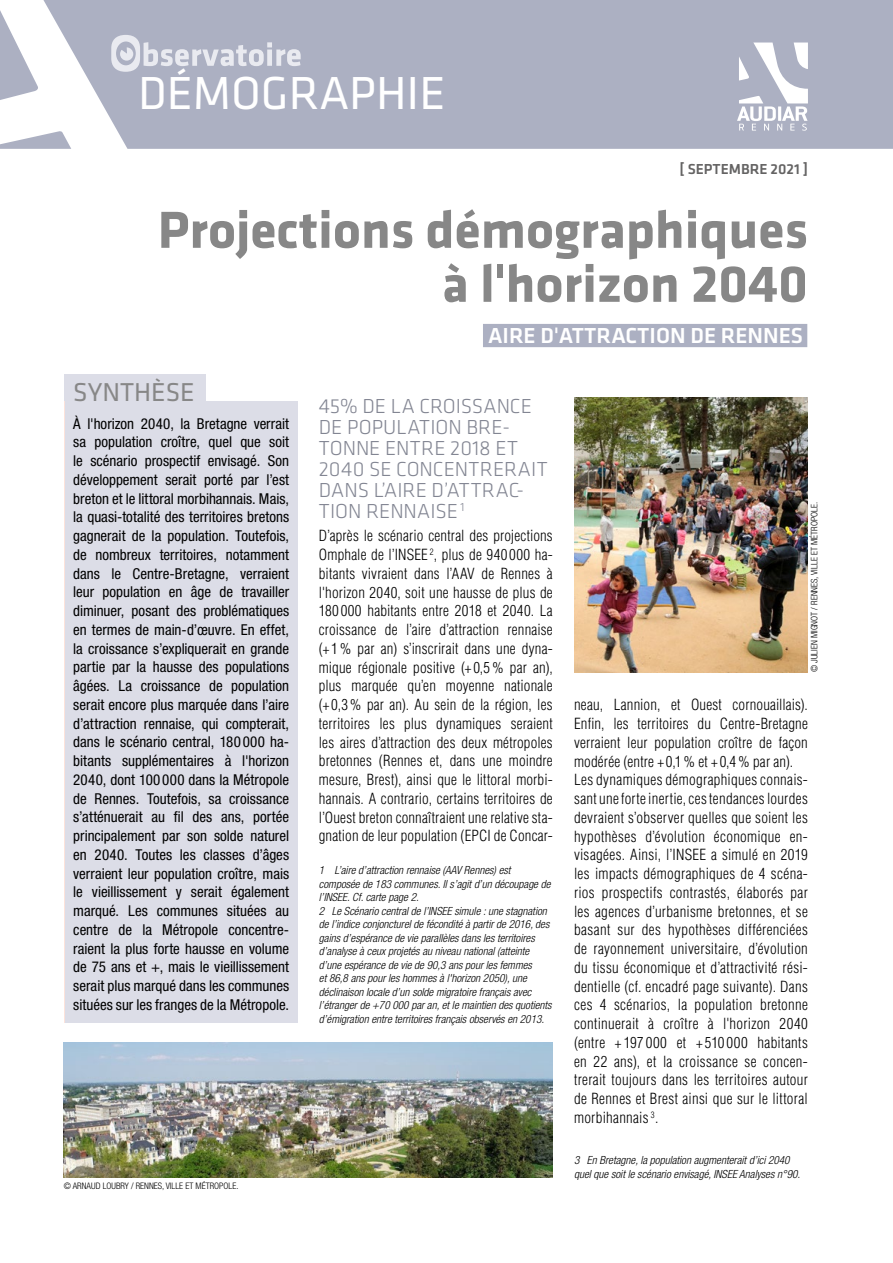
<style>
.page{position:relative;width:893px;height:1263px;background:#fff}
.page>*{position:absolute;margin:0;border:0;box-sizing:border-box;transform-origin:0 0}
.t1{font:700 54px/54px "Klavika";color:#878787;text-align:right}
.t2{font:48px "Klavika";color:#fff}
.t3{font:26.85px "Klavika";color:#878787}
.t4{font:500 22.5px "Klavika";color:#fff}
.t5{font:300 21px/21px "Klavika";color:#828592}
.t6{font:300 condensed 15px/18.8px "Helvetica LT Std";letter-spacing:.02em;color:#000;text-align:justify}
.t7{font:condensed 15px/18.8px "Helvetica Neue LT Std";color:#000;text-align:justify}
.t8{font:500 15px "Klavika";color:#646363}
.t9{font:italic 300 condensed 11.25px/13.5px "Helvetica Neue LT Std";color:#000}
.t10{font:300 condensed 9px "Helvetica Neue LT Std";color:#000}
</style>
<div class="page">
<div style="left:43px;top:0;width:850px;height:149px;background:#acb0c2"></div>
<svg style="left:0;top:10px;width:38px;height:90px"></svg>
<svg style="left:0;top:131px;width:71px;height:18px"></svg>
<svg style="left:737px;top:43px;width:71px;height:88px"></svg>
<div style="left:483px;top:324px;width:324px;height:23px;background:#acb0c2"></div>
<div style="left:64px;top:374px;width:142px;height:27px;background:#dcdde7"></div>
<div style="left:65px;top:401px;width:233px;height:622px;background:#dcdde7"></div>
<img style="left:64px;top:1043px;width:489px;height:135px">
<img style="left:574px;top:398px;width:234px;height:274px">
<svg style="left:111px;top:35px;width:190px;height:37px;background:#bfc2d0"></svg>
<h2 class="t2" style="left:138px;top:67px;width:309px">DÉMOGRAPHIE</h2>
<p class="t8" style="left:680px;top:161px;width:130px">[ SEPTEMBRE 2021 ]</p>
<h1 class="t1" style="left:158px;top:204px;width:652px">Projections démographiques à l'horizon 2040</h1>
<h3 class="t3" style="left:73px;top:378px;width:123px">SYNTHÈSE</h3>
<p class="t7" style="left:73px;top:414px;width:217px">À l'horizon 2040, la Bretagne verrait sa population croître, quel que soit le scénario prospectif envisagé. Son développement serait porté par l’est breton et le littoral morbihannais. Mais, la quasi-totalité des territoires bretons gagnerait de la population. Toutefois, de nombreux territoires, notamment dans le Centre-Bretagne, verraient leur population en âge de travailler diminuer, posant des problématiques en termes de main-d’œuvre. En effet, la croissance s’expliquerait en grande partie par la hausse des populations âgées. La croissance de population serait encore plus marquée dans l’aire d’attraction rennaise, qui compterait, dans le scénario central, 180 000 ha&shy;bitants supplémentaires à l'horizon 2040, dont 100 000 dans la Métropole de Rennes. Toutefois, sa croissance s’atténuerait au fil des ans, portée principalement par son solde naturel en 2040. Toutes les classes d’âges verraient leur population croître, mais le vieillissement y serait également marqué. Les communes situées au centre de la Métropole concentre&shy;raient la plus forte hausse en volume de 75 ans et +, mais le vieillissement serait plus marqué dans les communes situées sur les franges de la Métropole.</p>
<p class="t10" style="left:64px;top:1180px;width:176px">© ARNAUD LOUBRY / RENNES, VILLE ET MÉTROPOLE.</p>
<h3 class="t4" style="left:488px;top:323px;width:316px">AIRE D'ATTRACTION DE RENNES</h3>
<h3 class="t5" style="left:319px;top:396px;width:230px">45% DE LA CROISSANCE<br>DE POPULATION BRE-<br>TONNE ENTRE 2018 ET<br>2040 SE CONCENTRERAIT<br>DANS L’AIRE D’ATTRAC-<br>TION RENNAISE <sup>1</sup></h3>
<p class="t6" style="left:319px;top:526px;width:235px">D’après le scénario central des projections Omphale de l’INSEE <sup>2</sup>, plus de 940 000 ha&shy;bitants vivraient dans l’AAV de Rennes à l'horizon 2040, soit une hausse de plus de 180000 habitants entre 2018 et 2040. La croissance de l’aire d’attraction rennaise (+ 1% par an) s’inscrirait dans une dyna&shy;mique régionale positive (+ 0,5% par an), plus marquée qu’en moyenne nationale (+ 0,3% par an). Au sein de la région, les territoires les plus dynamiques seraient les aires d’attraction des deux métropoles bretonnes (Rennes et, dans une moindre mesure, Brest), ainsi que le littoral morbi&shy;hannais. A contrario, certains territoires de l’Ouest breton connaîtraient une relative sta&shy;gnation de leur population (EPCI de Concar-</p>
<p class="t9" style="left:319px;top:864px;width:234px">1 L’aire d’attraction rennaise (AAV Rennes) est composée de 183 communes. Il s’agit d’un découpage de l’INSEE. Cf. carte page 2.<br>2 Le Scénario central de l’INSEE simule : une stagnation de l’indice conjoncturel de fécondité à partir de 2016, des gains d’espérance de vie parallèles dans les territoires d’analyse à ceux projetés au niveau national (atteinte d’une espérance de vie de 90,3 ans pour les femmes<br>et 86,8 ans pour les hommes à l'horizon 2050), une déclinaison locale d’un solde migratoire français avec l’étranger de +70 000 par an, et le maintien des quotients d’émigration entre territoires français observés en 2013.</p>
<p class="t10" style="left:809px;top:672px;width:172px;rotate:-90deg">© JULIEN MIGNOT / RENNES, VILLE ET MÉTROPOLE.</p>
<p class="t6" style="left:574px;top:695px;width:235px;text-align:left">neau, Lannion, et Ouest cornouaillais).<br>Enfin, les territoires du Centre-Bretagne verraient leur population croître de façon modérée (entre + 0,1% et + 0,4% par an).<br>Les dynamiques démographiques connais&shy;sant une forte inertie, ces tendances lourdes devraient s’observer quelles que soient les hypothèses d’évolution économique en&shy;visagées. Ainsi, l’INSEE a simulé en 2019 les impacts démographiques de 4 scéna&shy;rios prospectifs contrastés, élaborés par les agences d’urbanisme bretonnes, et se basant sur des hypothèses différenciées de rayonnement universitaire, d’évolution du tissu économique et d’attractivité rési&shy;dentielle (cf. encadré page suivante). Dans ces 4 scénarios, la population bretonne continuerait à croître à l'horizon 2040 (entre + 197 000 et + 510 000 habitants en 22 ans), et la croissance se concen&shy;trerait toujours dans les territoires autour de Rennes et Brest ainsi que sur le littoral morbihannais <sup>3</sup>.</p>
<p class="t9" style="left:574px;top:1154px;width:228px">3 En Bretagne, la population augmenterait d’ici 2040 quel que soit le scénario envisagé, INSEE Analyses n°90.</p>
</div>
